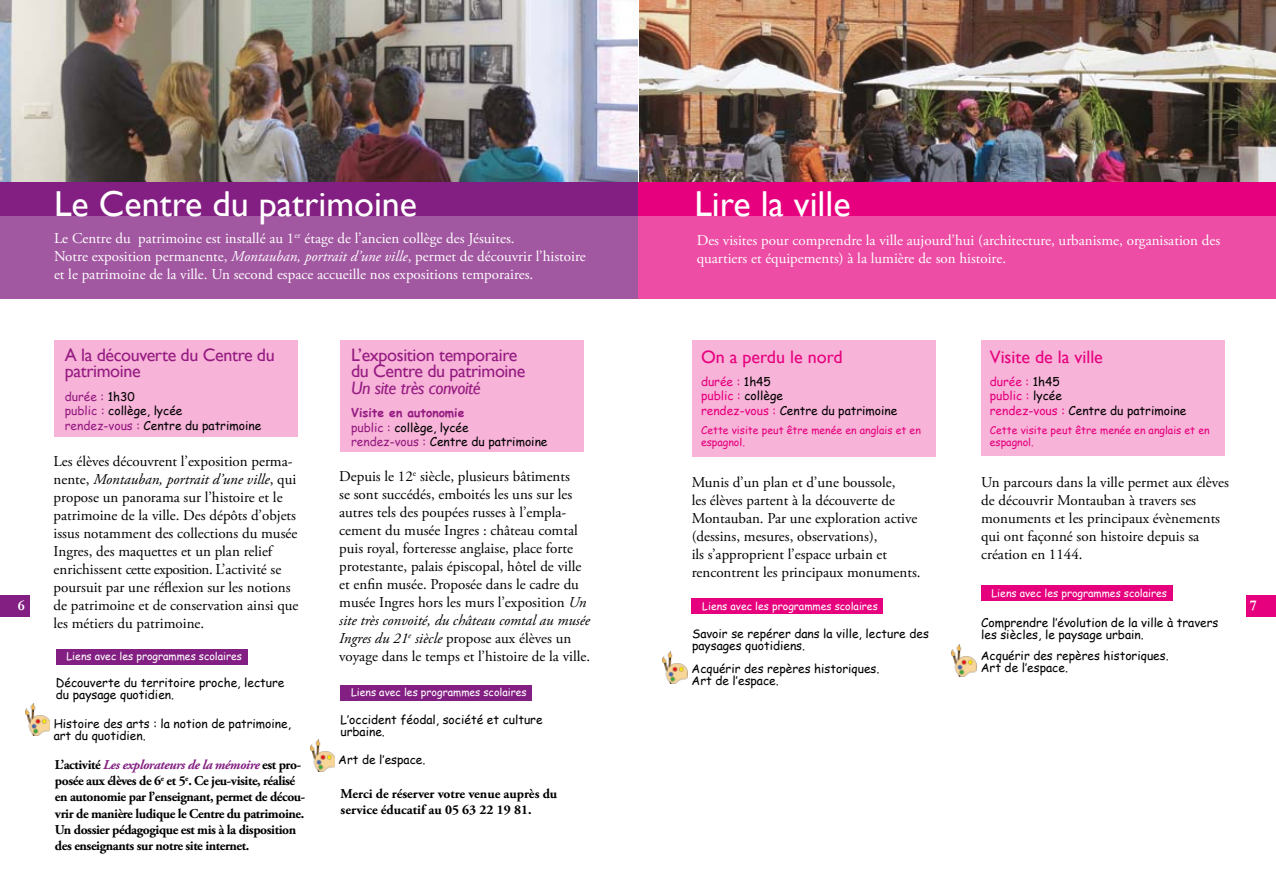
<style>
.page{position:relative;width:1276px;height:893px;background:#fff}
.page>*{position:absolute;margin:0;border:0;box-sizing:border-box;transform-origin:0 0}
.t1{font:36px "Gill Sans";color:#fff}
.t2{font:18px/16.5px "Gill Sans";letter-spacing:-.02em;color:#951b81}
.t3{font:18px "Gill Sans";color:#e6007d}
.t4{font:italic 18px "Gill Sans";letter-spacing:-.02em;color:#951b81}
.t5{font:15px/18px "Adobe Garamond Pro";color:#000}
.t6{font:15px/18px "Adobe Garamond Pro";color:#fff}
.t7{font:700 15px "Garamond";color:#fff}
.t8{font:700 13.5px/16.2px "Adobe Garamond Pro";letter-spacing:-.03em;color:#000}
.t9{font:700 13.5px/16.2px "Adobe Garamond Pro";color:#000}
.t10{font:12px/14.4px "Comic Sans MS";color:#000}
.t11{font:10.5px "Comic Sans MS";color:#fff}
.t12{font:10.5px/12px "Comic Sans MS";color:#e6007d}
.s1{font-style:italic}
.s2{color:#951b81}
.s3{font-style:italic;color:#831f82}
.s4{font-weight:700;color:#951b81}
.s5{color:#e6007d}
</style>
<div class="page">
<img style="left:0;top:0;width:1276px;height:183px">
<div style="left:0;top:183px;width:659px;height:33px;background:#831f82"></div>
<div style="left:0;top:214px;width:638px;height:85px;background:#a257a1"></div>
<div style="left:54px;top:340px;width:244px;height:97px;background:#f7b3d8"></div>
<img style="left:26px;top:703px;width:23px;height:32px">
<div style="left:56px;top:649px;width:191px;height:16px;background:#831f82"></div>
<div style="left:0;top:595px;width:29px;height:22px;background:#831f82"></div>
<div style="left:638px;top:183px;width:638px;height:33px;background:#e6007d"></div>
<div style="left:638px;top:214px;width:638px;height:85px;background:#ed4da4"></div>
<div style="left:692px;top:340px;width:243px;height:117px;background:#f7b3d8"></div>
<img style="left:662px;top:651px;width:25px;height:32px">
<div style="left:691px;top:599px;width:192px;height:15px;background:#e6007d"></div>
<div style="left:981px;top:340px;width:243px;height:115px;background:#f7b3d8"></div>
<img style="left:951px;top:644px;width:25px;height:32px">
<div style="left:981px;top:586px;width:191px;height:15px;background:#e6007d"></div>
<div style="left:1246px;top:595px;width:30px;height:22px;background:#e6007d"></div>
<div style="left:340px;top:340px;width:244px;height:112px;background:#f7b3d8"></div>
<img style="left:310px;top:739px;width:24px;height:32px">
<div style="left:340px;top:685px;width:192px;height:16px;background:#831f82"></div>
<p class="t7" style="left:18px;top:595px;width:9px">6</p>
<h1 class="t1" style="left:54px;top:183px;width:365px">Le Centre du patrimoine</h1>
<p class="t6" style="left:54px;top:230px;width:533px">Le Centre du patrimoine est installé au 1<sup>er</sup> étage de l’ancien collège des Jésuites.<br>Notre exposition permanente, <span class="s1">Montauban, portrait d’une ville</span>, permet de découvrir l’histoire et le patrimoine de la ville. Un second espace accueille nos expositions temporaires.</p>
<p class="t2" style="left:65px;top:347px;width:211px">A la découverte du Centre du patrimoine</p>
<p class="t10" style="left:65px;top:389px;width:198px"><span class="s2">durée :</span> 1h30<br><span class="s2">public :</span> collège, lycée<br><span class="s2">rendez-vous :</span> Centre du patrimoine</p>
<p class="t5" style="left:54px;top:453px;width:246px">Les élèves découvrent l’exposition perma&shy;nente, <span class="s1">Montauban, portrait d’une ville</span>, qui propose un panorama sur l’histoire et le patrimoine de la ville. Des dépôts d’objets issus notamment des collections du musée Ingres, des maquettes et un plan relief enrichissent cette exposition. L’activité se poursuit par une réflexion sur les notions de patrimoine et de conservation ainsi que les métiers du patrimoine.</p>
<p class="t11" style="left:67px;top:648px;width:177px">Liens avec les programmes scolaires</p>
<p class="t10" style="left:56px;top:676px;width:230px;line-height:12px">Découverte du territoire proche, lecture du paysage quotidien.</p>
<p class="t10" style="left:54px;top:717px;width:239px;line-height:12px">Histoire des arts : la notion de patrimoine, art du quotidien.</p>
<p class="t8" style="left:55px;top:757px;width:252px">L’activité <span class="s3">Les explorateurs de la mémoire</span> est pro&shy;posée aux élèves de 6<sup>e</sup> et 5<sup>e</sup>. Ce jeu-visite, réalisé en autonomie par l’enseignant, permet de décou&shy;vrir de manière ludique le Centre du patrimoine.<br>Un dossier pédagogique est mis à la disposition des enseignants sur notre site internet.</p>
<p class="t2" style="left:351px;top:347px;width:176px">L’exposition temporaire du Centre du patrimoine</p>
<p class="t4" style="left:351px;top:377px;width:131px">Un site très convoité</p>
<p class="t10" style="left:351px;top:405px;width:198px"><span class="s4">Visite en autonomie<br></span><span class="s2">public :</span> collège, lycée<br><span class="s2">rendez-vous :</span> Centre du patrimoine</p>
<p class="t5" style="left:339px;top:468px;width:252px">Depuis le 12<sup>e</sup> siècle, plusieurs bâtiments<br>se sont succédés, emboités les uns sur les autres tels des poupées russes à l’empla&shy;cement du musée Ingres : château comtal puis royal, forteresse anglaise, place forte protestante, palais épiscopal, hôtel de ville et enfin musée. Proposée dans le cadre du musée Ingres hors les murs l’exposition <span class="s1">Un site très convoité, du château comtal au musée Ingres du 21</span><sup>e</sup> <span class="s1">siècle</span> propose aux élèves un voyage dans le temps et l’histoire de la ville.</p>
<p class="t11" style="left:351px;top:685px;width:177px">Liens avec les programmes scolaires</p>
<p class="t10" style="left:340px;top:713px;width:204px;line-height:12px">L’occident féodal, société et culture urbaine.</p>
<p class="t10" style="left:338px;top:752px;width:89px">Art de l’espace.</p>
<p class="t9" style="left:340px;top:786px;width:218px">Merci de réserver votre venue auprès du service éducatif au 05 63 22 19 81.</p>
<h1 class="t1" style="left:694px;top:183px;width:158px">Lire la ville</h1>
<p class="t6" style="left:697px;top:231px;width:525px">Des visites pour comprendre la ville aujourd’hui (architecture, urbanisme, organisation des quartiers et équipements) à la lumière de son histoire.</p>
<p class="t3" style="left:701px;top:346px;width:143px">On a perdu le nord</p>
<p class="t10" style="left:701px;top:374px;width:198px"><span class="s5">durée :</span> 1h45<br><span class="s5">public :</span> collège<br><span class="s5">rendez-vous :</span> Centre du patrimoine</p>
<p class="t12" style="left:701px;top:424px;width:221px">Cette visite peut être menée en anglais et en espagnol.</p>
<p class="t5" style="left:691px;top:474px;width:230px">Munis d’un plan et d’une boussole,<br>les élèves partent à la découverte de Montauban. Par une exploration active (dessins, mesures, observations),<br>ils s’approprient l’espace urbain et rencontrent les principaux monuments.</p>
<p class="t11" style="left:702px;top:598px;width:177px">Liens avec les programmes scolaires</p>
<p class="t10" style="left:692px;top:627px;width:238px;line-height:12px">Savoir se repérer dans la ville, lecture des paysages quotidiens.</p>
<p class="t10" style="left:691px;top:662px;width:189px;line-height:12px">Acquérir des repères historiques.<br>Art de l’espace.</p>
<p class="t3" style="left:989px;top:346px;width:115px">Visite de la ville</p>
<p class="t10" style="left:989px;top:374px;width:198px"><span class="s5">durée :</span> 1h45<br><span class="s5">public :</span> lycée<br><span class="s5">rendez-vous :</span> Centre du patrimoine</p>
<p class="t12" style="left:989px;top:424px;width:221px">Cette visite peut être menée en anglais et en espagnol.</p>
<p class="t5" style="left:981px;top:474px;width:249px">Un parcours dans la ville permet aux élèves de découvrir Montauban à travers ses monuments et les principaux évènements qui ont façonné son histoire depuis sa création en 1144.</p>
<p class="t11" style="left:991px;top:585px;width:177px">Liens avec les programmes scolaires</p>
<p class="t10" style="left:981px;top:616px;width:239px;line-height:12px">Comprendre l’évolution de la ville à travers les siècles, le paysage urbain.</p>
<p class="t10" style="left:981px;top:649px;width:189px;line-height:12px">Acquérir des repères historiques.<br>Art de l’espace.</p>
<p class="t7" style="left:1249px;top:595px;width:9px">7</p>
</div>
